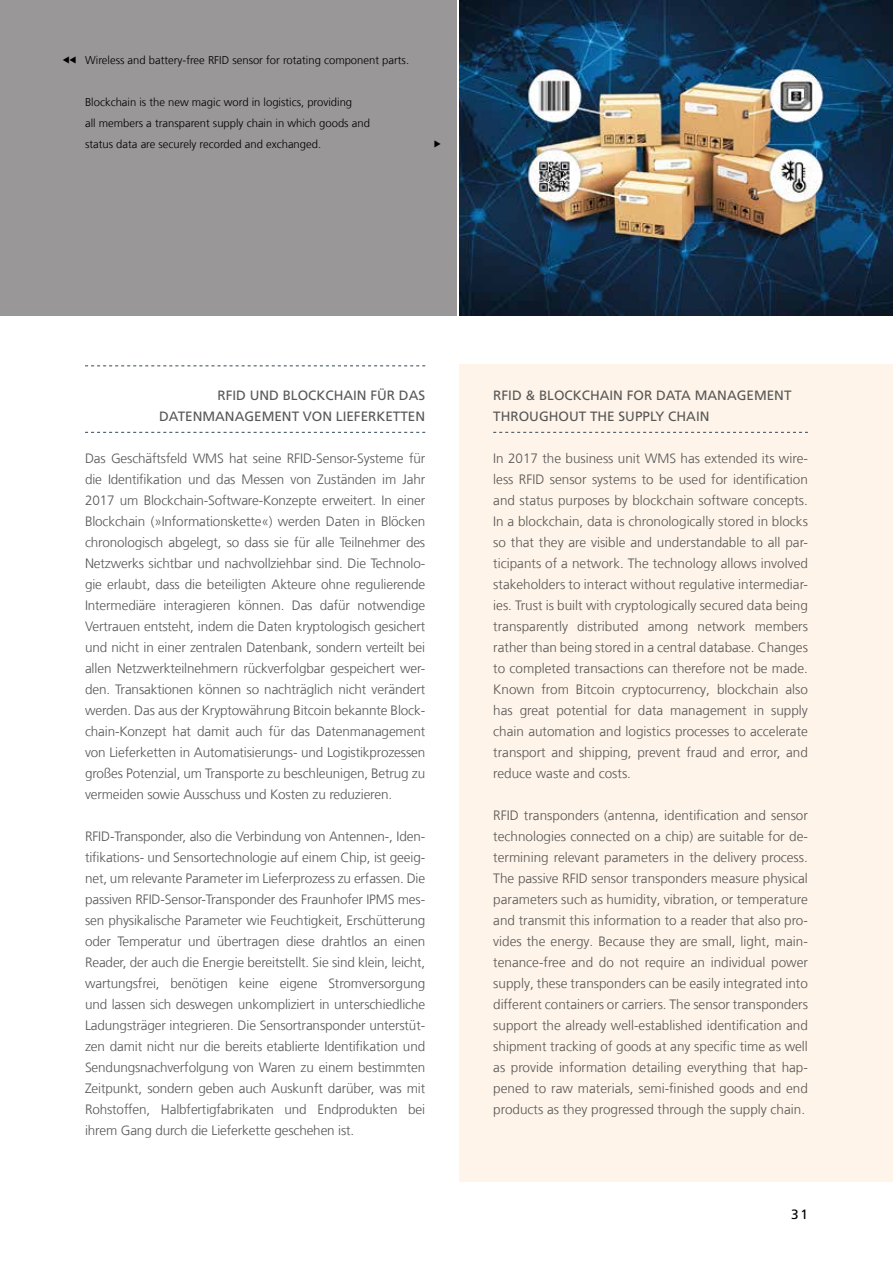
<style>
.page{position:relative;width:893px;height:1263px;background:#fff}
.page>*{position:absolute;margin:0;border:0;box-sizing:border-box;transform-origin:0 0}
.t1{font:300 13.5px/21px "Frutiger LT Com";letter-spacing:-.01em;color:#575756;text-align:justify}
.t2{font:13.5px/21px "Frutiger LT Com";color:#575756;text-align:right}
.t3{font:13.5px "Frutiger LT Com";color:#000}
.t4{font:300 11.25px/21px "Frutiger LT Com";color:#000}
</style>
<div class="page">
<div style="left:0;top:0;width:456px;height:316px;background:#999797"></div>
<img style="left:459px;top:0;width:434px;height:316px">
<svg style="left:85px;top:365px;width:340px;height:1px"></svg>
<svg style="left:85px;top:432px;width:340px;height:1px"></svg>
<div style="left:459px;top:365px;width:434px;height:817px;background:#fef4e9"></div>
<svg style="left:493px;top:432px;width:315px;height:1px"></svg>
<p class="t4" style="left:85px;top:49px;width:326px">Wireless and battery-free RFID sensor for rotating component parts.</p>
<p class="t4" style="left:85px;top:91px;width:286px">Blockchain is the new magic word in logistics, providing<br>all members a transparent supply chain in which goods and status data are securely recorded and exchanged.</p>
<p class="t2" style="left:159px;top:384px;width:268px">RFID UND BLOCKCHAI N FÜR DAS<br>DATENMANAGEM ENT VON LI EFERKETTEN</p>
<p class="t1" style="left:85px;top:447px;width:342px">Das Geschäftsfeld WMS hat seine RFID-Sensor-Systeme für die Identifikation und das Messen von Zuständen im Jahr 2017 um Blockchain-Software-Konzepte erweitert. In einer Blockchain (»Informationskette«) werden Daten in Blöcken chronologisch abgelegt, so dass sie für alle Teilnehmer des Netzwerks sichtbar und nachvollziehbar sind. Die Technolo&shy;gie erlaubt, dass die beteiligten Akteure ohne regulierende Intermediäre interagieren können. Das dafür notwendige Vertrauen entsteht, indem die Daten kryptologisch gesichert und nicht in einer zentralen Datenbank, sondern verteilt bei allen Netzwerkteilnehmern rückverfolgbar gespeichert wer&shy;den. Transaktionen können so nachträglich nicht verändert werden. Das aus der Kryptowährung Bitcoin bekannte Block&shy;chain-Konzept hat damit auch für das Datenmanagement von Lieferketten in Automatisierungs- und Logistikprozessen großes Potenzial, um Transporte zu beschleunigen, Betrug zu vermeiden sowie Ausschuss und Kosten zu reduzieren.</p>
<p class="t1" style="left:85px;top:826px;width:342px">RFID-Transponder, also die Verbindung von Antennen-, Iden&shy;tifikations- und Sensortechnologie auf einem Chip, ist geeig&shy;net, um relevante Parameter im Lieferprozess zu erfassen. Die passiven RFID-Sensor-Transponder des Fraunhofer IPMS mes&shy;sen physikalische Parameter wie Feuchtigkeit, Erschütterung oder Temperatur und übertragen diese drahtlos an einen Reader, der auch die Energie bereitstellt. Sie sind klein, leicht, wartungsfrei, benötigen keine eigene Stromversorgung und lassen sich deswegen unkompliziert in unterschiedliche Ladungsträger integrieren. Die Sensortransponder unterstüt&shy;zen damit nicht nur die bereits etablierte Identifikation und Sendungsnachverfolgung von Waren zu einem bestimmten Zeitpunkt, sondern geben auch Auskunft darüber, was mit Rohstoffen, Halbfertigfabrikaten und Endprodukten bei ihrem Gang durch die Lieferkette geschehen ist.</p>
<p class="t2" style="left:493px;top:384px;width:300px;text-align:left">RFID &amp; BLOCKCHAI N FOR DATA MANAGEM ENT<br>THROUGHOUT THE SUPPLY CHAI N</p>
<p class="t1" style="left:493px;top:447px;width:316px">In 2017 the business unit WMS has extended its wire&shy;less RFID sensor systems to be used for identification and status purposes by blockchain software concepts.<br>In a blockchain, data is chronologically stored in blocks so that they are visible and understandable to all par&shy;ticipants of a network. The technology allows involved stakeholders to interact without regulative intermediar&shy;ies. Trust is built with cryptologically secured data being transparently distributed among network members rather than being stored in a central database. Changes to completed transactions can therefore not be made.<br>Known from Bitcoin cryptocurrency, blockchain also has great potential for data management in supply chain automation and logistics processes to accelerate transport and shipping, prevent fraud and error, and reduce waste and costs.</p>
<p class="t1" style="left:493px;top:805px;width:316px">RFID transponders (antenna, identification and sensor technologies connected on a chip) are suitable for de&shy;termining relevant parameters in the delivery process.<br>The passive RFID sensor transponders measure physical parameters such as humidity, vibration, or temperature and transmit this information to a reader that also pro&shy;vides the energy. Because they are small, light, main&shy;tenance-free and do not require an individual power supply, these transponders can be easily integrated into different containers or carriers. The sensor transponders support the already well-established identification and shipment tracking of goods at any specific time as well as provide information detailing everything that hap&shy;pened to raw materials, semi-finished goods and end products as they progressed through the supply chain.</p>
<p class="t3" style="left:791px;top:1206px;width:18px">31</p>
</div>
